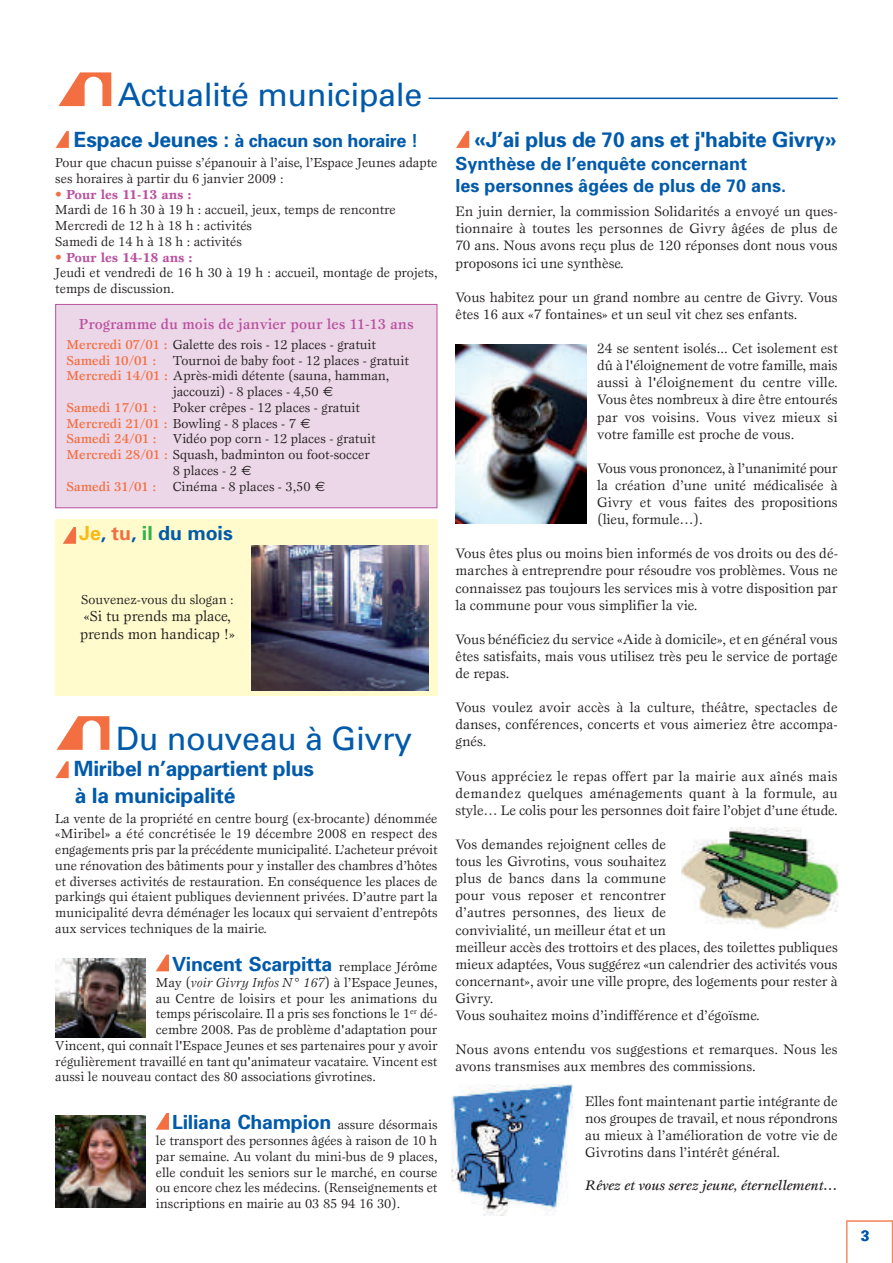
<style>
.page{position:relative;width:893px;height:1263px;background:#fff}
.page>*{position:absolute;margin:0;border:0;box-sizing:border-box;transform-origin:0 0}
.t1{font:32.25px "Univers";letter-spacing:-.01em;color:#015aaa}
.t2{font:700 21px/26.7px "Univers";letter-spacing:-.01em;color:#015aaa}
.t3{font:700 19.5px "Univers";letter-spacing:-.005em;color:#015aaa}
.t4{font:700 18px/22.2px "Univers";color:#015aaa}
.t5{font:500 15px "Esprit";color:#b9509f}
.t6{font:15px/18px "Esprit";color:#231f20}
.t7{font:700 15px "Univers";color:#015aaa}
.t8{font:14.25px/17.1px "Esprit";color:#231f20;text-align:justify}
.t9{font:italic 500 14.25px "Esprit";color:#231f20}
.t10{font:13.5px/15.8px "Esprit";color:#231f20}
.s1{font-size:21px}
.s2{font-weight:700;color:#f36f42}
.s3{font-weight:700;color:#b9509f}
.s4{font-weight:500;color:#f36f42}
.s5{font-family:"Euro Sans"}
.s6{color:#fcb914}
.s7{color:#f36f42}
.s8{color:#31b44a}
.s9{font-family:"Esprit";font-weight:400;font-size:13.5px;color:#231f20}
.s10{font-style:italic}
</style>
<div class="page">
<hr style="left:428px;top:98px;width:410px;height:1px;background:#015aaa">
<svg style="left:59px;top:72px;width:52px;height:34px"></svg>
<svg style="left:57px;top:716px;width:52px;height:34px"></svg>
<svg style="left:56px;top:131px;width:13px;height:17px"></svg>
<div style="left:56px;top:305px;width:381px;height:202px;background:#ecd7e8"></div>
<div style="left:55px;top:304px;width:382px;height:204px;border:1px solid #b9509f"></div>
<div style="left:55px;top:519px;width:382px;height:177px;background:#fffbcc"></div>
<svg style="left:63px;top:527px;width:13px;height:17px"></svg>
<img style="left:251px;top:545px;width:178px;height:146px">
<svg style="left:55px;top:761px;width:14px;height:17px"></svg>
<img style="left:55px;top:958px;width:90px;height:79px">
<img style="left:55px;top:1115px;width:90px;height:93px">
<svg style="left:456px;top:131px;width:13px;height:17px"></svg>
<img style="left:455px;top:344px;width:132px;height:180px">
<img style="left:681px;top:827px;width:158px;height:102px">
<img style="left:451px;top:1085px;width:121px;height:130px">
<svg style="left:846px;top:1220px;width:47px;height:43px"></svg>
<svg style="left:156px;top:954px;width:13px;height:17px"></svg>
<svg style="left:156px;top:1113px;width:13px;height:17px"></svg>
<h1 class="t1" style="left:118px;top:83px;width:306px">Actualité municipale</h1>
<p class="t4" style="left:74px;top:131px;width:346px"><span class="s1">Espace Jeunes :</span> à chacun son horaire !</p>
<p class="t10" style="left:55px;top:156px;width:384px">Pour que chacun puisse s’épanouir à l’aise, l’Espace Jeunes adapte ses horaires à partir du 6 janvier 2009 :</p>
<p class="t10" style="left:55px;top:187px;width:342px"><span class="s2">•</span> <span class="s3">Pour les 11-13 ans :<br></span>Mardi de 16 h 30 à 19 h : accueil, jeux, temps de rencontre Mercredi de 12 h à 18 h : activités<br>Samedi de 14 h à 18 h : activités</p>
<p class="t10" style="left:55px;top:250px;width:384px"><span class="s2">•</span> <span class="s3">Pour les 14-18 ans :<br></span>Jeudi et vendredi de 16 h 30 à 19 h : accueil, montage de projets, temps de discussion.</p>
<p class="t5" style="left:79px;top:318px;width:336px">Programme du mois de janvier pour les 11-13 ans</p>
<p class="t10" style="left:67px;top:338px;width:311px"><span class="s4">Mercredi 07/01 :</span> Galette des rois - 12 places - gratuit</p>
<p class="t10" style="left:67px;top:353px;width:344px"><span class="s4">Samedi 10/01 :</span> Tournoi de baby foot - 12 places - gratuit</p>
<p class="t10" style="left:67px;top:369px;width:324px"><span class="s4">Mercredi 14/01 :</span> Après-midi détente (sauna, hamman,</p>
<p class="t10" style="left:173px;top:385px;width:162px">jaccouzi) - 8 places - 4,50 <span class="s5">€</span></p>
<p class="t10" style="left:67px;top:401px;width:295px"><span class="s4">Samedi 17/01 :</span> Poker crêpes - 12 places - gratuit</p>
<p class="t10" style="left:67px;top:416px;width:246px"><span class="s4">Mercredi 21/01 :</span> Bowling - 8 places - 7 <span class="s5">€</span></p>
<p class="t10" style="left:67px;top:432px;width:311px"><span class="s4">Samedi 24/01 :</span> Vidéo pop corn - 12 places - gratuit</p>
<p class="t10" style="left:67px;top:448px;width:305px"><span class="s4">Mercredi 28/01 :</span> Squash, badminton ou foot-soccer</p>
<p class="t10" style="left:173px;top:464px;width:80px">8 places - 2 <span class="s5">€</span></p>
<p class="t10" style="left:67px;top:479px;width:260px"><span class="s4">Samedi 31/01 :</span> Cinéma - 8 places - 3,50 <span class="s5">€</span></p>
<h3 class="t3" style="left:79px;top:526px;width:155px"><span class="s6">Je</span>, <span class="s7">tu</span>, <span class="s8">il</span> du mois</h3>
<p class="t10" style="left:81px;top:592px;width:154px">Souvenez-vous du slogan :</p>
<p class="t6" style="left:80px;top:608px;width:156px">«Si tu prends ma place, prends mon handicap !»</p>
<h1 class="t1" style="left:116px;top:726px;width:298px">Du nouveau à Givry</h1>
<h2 class="t2" style="left:74px;top:757px;width:242px">Miribel n’appartient plus à la municipalité</h2>
<p class="t10" style="left:55px;top:811px;width:384px;text-align:justify">La vente de la propriété en centre bourg (ex-brocante) dénommée «Miribel» a été concrétisée le 19 décembre 2008 en respect des engagements pris par la précédente municipalité. L’acheteur prévoit une rénovation des bâtiments pour y installer des chambres d’hôtes et diverses activités de restauration. En conséquence les places de parkings qui étaient publiques deviennent privées. D’autre part la municipalité devra déménager les locaux qui servaient d’entrepôts aux services techniques de la mairie.</p>
<h3 class="t3" style="left:172px;top:957px;width:267px">Vincent Scarpitta <span class="s9">remplace Jérôme</span></h3>
<p class="t10" style="left:156px;top:975px;width:283px">May (<span class="s10">voir Givry Infos N° 167</span>) à l’Espace Jeunes,</p>
<p class="t10" style="left:156px;top:991px;width:283px">au Centre de loisirs et pour les animations du</p>
<p class="t10" style="left:156px;top:1007px;width:283px">temps périscolaire. Il a pris ses fonctions le 1<sup>er</sup> dé-</p>
<p class="t10" style="left:156px;top:1023px;width:283px">cembre 2008. Pas de problème d'adaptation pour</p>
<p class="t10" style="left:55px;top:1038px;width:384px">Vincent, qui connaît l'Espace Jeunes et ses partenaires pour y avoir</p>
<p class="t10" style="left:55px;top:1054px;width:384px">régulièrement travaillé en tant qu'animateur vacataire. Vincent est</p>
<p class="t10" style="left:55px;top:1070px;width:322px">aussi le nouveau contact des 80 associations givrotines.</p>
<h3 class="t3" style="left:172px;top:1115px;width:267px">Liliana Champion <span class="s9">assure désormais</span></h3>
<p class="t10" style="left:156px;top:1134px;width:283px;text-align:justify">le transport des personnes âgées à raison de 10 h par semaine. Au volant du mini-bus de 9 places, elle conduit les seniors sur le marché, en course ou encore chez les médecins. (Renseignements et inscriptions en mairie au 03 85 94 16 30).</p>
<h2 class="t2" style="left:474px;top:128px;width:363px">«J’ai plus de 70 ans et j'habite Givry»</h2>
<p class="t4" style="left:455px;top:154px;width:332px">Synthèse de l’enquête concernant<br>les personnes âgées de plus de 70 ans.</p>
<p class="t8" style="left:455px;top:204px;width:384px">En juin dernier, la commission Solidarités a envoyé un ques&shy;tionnaire à toutes les personnes de Givry âgées de plus de 70 ans. Nous avons reçu plus de 120 réponses dont nous vous proposons ici une synthèse.</p>
<p class="t8" style="left:455px;top:289px;width:384px">Vous habitez pour un grand nombre au centre de Givry. Vous êtes 16 aux «7 fontaines» et un seul vit chez ses enfants.</p>
<p class="t8" style="left:597px;top:341px;width:242px">24 se sentent isolés... Cet isolement est dû à l'éloignement de votre famille, mais aussi à l'éloignement du centre ville.<br>Vous êtes nombreux à dire être entourés par vos voisins. Vous vivez mieux si votre famille est proche de vous.</p>
<p class="t8" style="left:597px;top:460px;width:242px">Vous vous prononcez, à l’unanimité pour la création d’une unité médicalisée à Givry et vous faites des propositions (lieu, formule…).</p>
<p class="t8" style="left:455px;top:546px;width:384px">Vous êtes plus ou moins bien informés de vos droits ou des dé&shy;marches à entreprendre pour résoudre vos problèmes. Vous ne connaissez pas toujours les services mis à votre disposition par la commune pour vous simplifier la vie.</p>
<p class="t8" style="left:455px;top:631px;width:384px">Vous bénéficiez du service «Aide à domicile», et en général vous êtes satisfaits, mais vous utilisez très peu le service de portage de repas.</p>
<p class="t8" style="left:455px;top:700px;width:384px">Vous voulez avoir accès à la culture, théâtre, spectacles de danses, conférences, concerts et vous aimeriez être accompa&shy;gnés.</p>
<p class="t8" style="left:455px;top:768px;width:384px">Vous appréciez le repas offert par la mairie aux aînés mais demandez quelques aménagements quant à la formule, au style… Le colis pour les personnes doit faire l’objet d’une étude.</p>
<p class="t8" style="left:455px;top:837px;width:384px;text-align:left">Vos demandes rejoignent celles de<br>tous les Givrotins, vous souhaitez<br>plus de bancs dans la commune<br>pour vous reposer et rencontrer<br>d’autres personnes, des lieux de<br>convivialité, un meilleur état et un<br>meilleur accès des trottoirs et des places, des toilettes publiques mieux adaptées, Vous suggérez «un calendrier des activités vous concernant», avoir une ville propre, des logements pour rester à Givry.<br>Vous souhaitez moins d’indifférence et d’égoïsme.</p>
<p class="t8" style="left:455px;top:1042px;width:384px">Nous avons entendu vos suggestions et remarques. Nous les avons transmises aux membres des commissions.</p>
<p class="t8" style="left:585px;top:1093px;width:254px">Elles font maintenant partie intégrante de nos groupes de travail, et nous répondrons au mieux à l’amélioration de votre vie de Givrotins dans l’intérêt général.</p>
<p class="t9" style="left:585px;top:1180px;width:254px">Rêvez et vous serez jeune, éternellement…</p>
<p class="t7" style="left:861px;top:1230px;width:10px">3</p>
</div>
